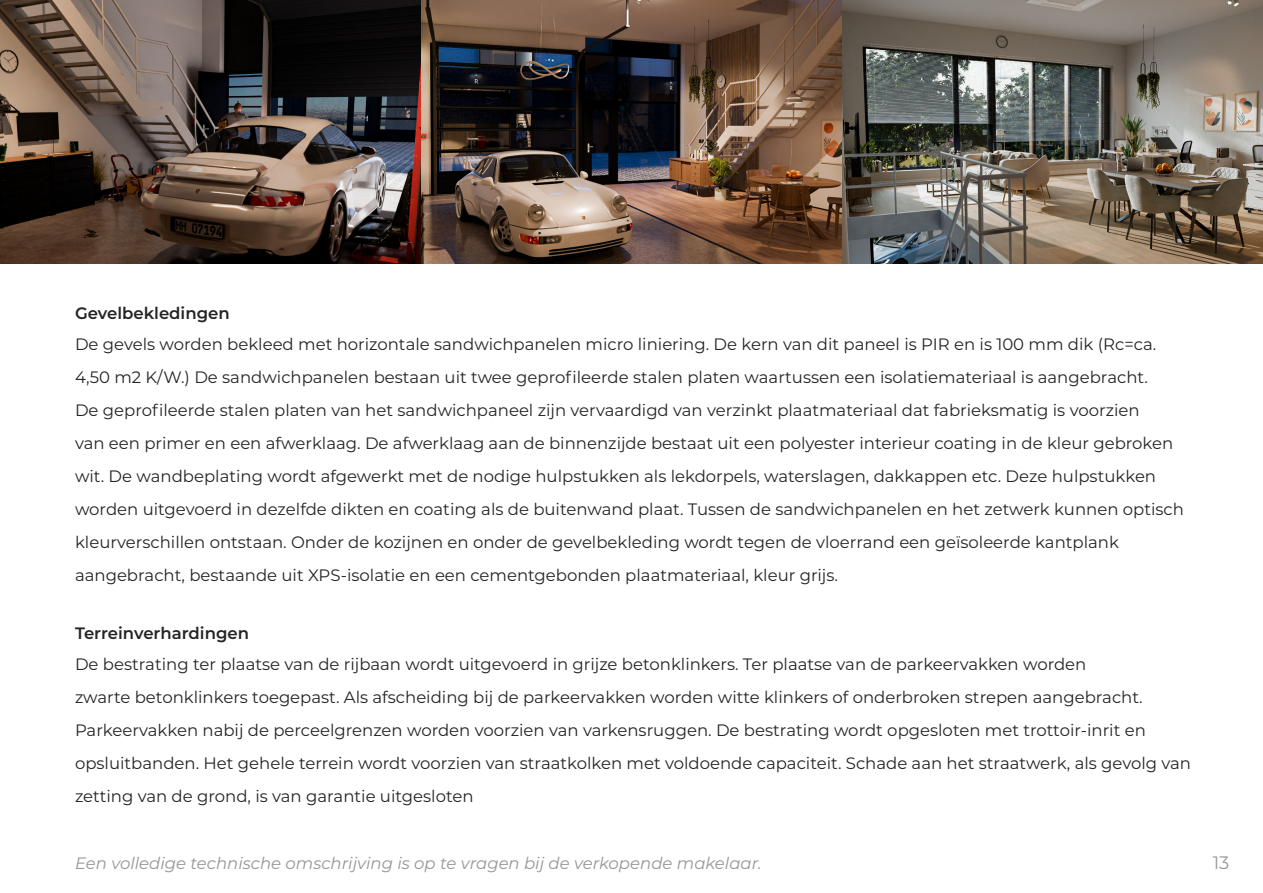
<style>
.page{position:relative;width:1263px;height:893px;background:#fff}
.page>*{position:absolute;margin:0;border:0;box-sizing:border-box;transform-origin:0 0}
.t1{font:18px "Montserrat";color:#979797}
.t2{font:16.5px/33px "Montserrat";color:#242424}
.t3{font:italic 16.5px "Montserrat";color:#969696}
.t4{font:600 16.5px "Montserrat";color:#242424}
</style>
<div class="page">
<img style="left:0;top:0;width:421px;height:263px">
<img style="left:421px;top:0;width:421px;height:263px">
<img style="left:842px;top:0;width:421px;height:263px">
<p class="t4" style="left:75px;top:302px;width:156px">Gevelbekledingen</p>
<p class="t2" style="left:75px;top:327px;width:1110px">De gevels worden bekleed met horizontale sandwichpanelen micro liniering. De kern van dit paneel is PIR en is 100 mm dik (Rc=ca.<br>4,50 m2 K/W.) De sandwichpanelen bestaan uit twee geprofileerde stalen platen waartussen een isolatiemateriaal is aangebracht.<br>De geprofileerde stalen platen van het sandwichpaneel zijn vervaardigd van verzinkt plaatmateriaal dat fabrieksmatig is voorzien<br>van een primer en een afwerklaag. De afwerklaag aan de binnenzijde bestaat uit een polyester interieur coating in de kleur gebroken wit. De wandbeplating wordt afgewerkt met de nodige hulpstukken als lekdorpels, waterslagen, dakkappen etc. Deze hulpstukken worden uitgevoerd in dezelfde dikten en coating als de buitenwand plaat. Tussen de sandwichpanelen en het zetwerk kunnen optisch kleurverschillen ontstaan. Onder de kozijnen en onder de gevelbekleding wordt tegen de vloerrand een geïsoleerde kantplank aangebracht, bestaande uit XPS-isolatie en een cementgebonden plaatmateriaal, kleur grijs.</p>
<p class="t4" style="left:75px;top:622px;width:176px">Terreinverhardingen</p>
<p class="t2" style="left:75px;top:647px;width:1117px">De bestrating ter plaatse van de rijbaan wordt uitgevoerd in grijze betonklinkers. Ter plaatse van de parkeervakken worden<br>zwarte betonklinkers toegepast. Als afscheiding bij de parkeervakken worden witte klinkers of onderbroken strepen aangebracht.<br>Parkeervakken nabij de perceelgrenzen worden voorzien van varkensruggen. De bestrating wordt opgesloten met trottoir-inrit en opsluitbanden. Het gehele terrein wordt voorzien van straatkolken met voldoende capaciteit. Schade aan het straatwerk, als gevolg van zetting van de grond, is van garantie uitgesloten</p>
<p class="t3" style="left:75px;top:851px;width:688px">Een volledige technische omschrijving is op te vragen bij de verkopende makelaar.</p>
<p class="t1" style="left:1213px;top:850px;width:18px">13</p>
</div>
